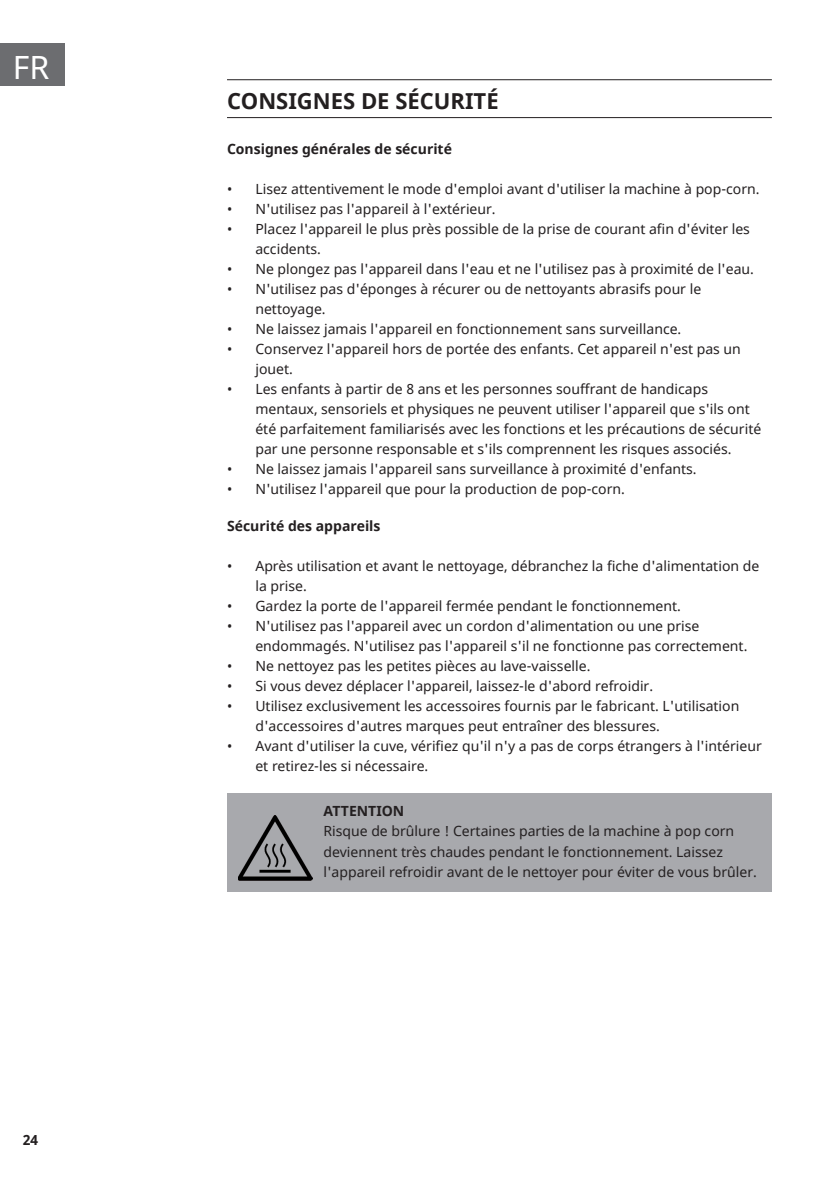
<style>
.page{position:relative;width:840px;height:1191px;background:#fff}
.page>*{position:absolute;margin:0;border:0;box-sizing:border-box;transform-origin:0 0}
.t1{font:32px "Noto Sans";color:#fff}
.t2{font:700 22px "Noto Sans";color:#231f20}
.t3{font:14px/20px "Noto Sans";color:#231f20}
.t4{font:700 14px "Noto Sans";color:#231f20}
</style>
<div class="page">
<div style="left:0;top:43px;width:65px;height:42px;background:#6c6d70"></div>
<hr style="left:227px;top:79px;width:544px;height:1px;background:#231f20">
<hr style="left:227px;top:117px;width:544px;height:1px;background:#231f20">
<div style="left:227px;top:793px;width:544px;height:99px;background:#a8a9ad"></div>
<img style="left:238px;top:815px;width:74px;height:65px">
<h1 class="t1" style="left:13px;top:45px;width:38px">FR</h1>
<p class="t4" style="left:23px;top:1130px;width:17px">24</p>
<h2 class="t2" style="left:227px;top:85px;width:273px">CONSIGNES DE SÉCURITÉ</h2>
<p class="t4" style="left:227px;top:139px;width:226px">Consignes générales de sécurité</p>
<p class="t3" style="left:227px;top:179px;width:533px">• Lisez attentivement le mode d'emploi avant d'utiliser la machine à pop-corn.</p>
<p class="t3" style="left:227px;top:199px;width:270px">• N'utilisez pas l'appareil à l'extérieur.</p>
<p class="t3" style="left:255px;top:219px;width:496px;text-indent:-28px">• Placez l'appareil le plus près possible de la prise de courant afin d'éviter les accidents.</p>
<p class="t3" style="left:227px;top:259px;width:528px">• Ne plongez pas l'appareil dans l'eau et ne l'utilisez pas à proximité de l'eau.</p>
<p class="t3" style="left:255px;top:279px;width:447px;text-indent:-28px">• N'utilisez pas d'éponges à récurer ou de nettoyants abrasifs pour le nettoyage.</p>
<p class="t3" style="left:227px;top:319px;width:455px">• Ne laissez jamais l'appareil en fonctionnement sans surveillance.</p>
<p class="t3" style="left:255px;top:339px;width:487px;text-indent:-28px">• Conservez l'appareil hors de portée des enfants. Cet appareil n'est pas un jouet.</p>
<p class="t3" style="left:255px;top:379px;width:507px;text-indent:-28px">• Les enfants à partir de 8 ans et les personnes souffrant de handicaps mentaux, sensoriels et physiques ne peuvent utiliser l'appareil que s'ils ont été parfaitement familiarisés avec les fonctions et les précautions de sécurité par une personne responsable et s'ils comprennent les risques associés.</p>
<p class="t3" style="left:227px;top:459px;width:471px">• Ne laissez jamais l'appareil sans surveillance à proximité d'enfants.</p>
<p class="t3" style="left:227px;top:479px;width:399px">• N'utilisez l'appareil que pour la production de pop-corn.</p>
<p class="t4" style="left:227px;top:516px;width:155px">Sécurité des appareils</p>
<p class="t3" style="left:255px;top:556px;width:505px;text-indent:-28px">• Après utilisation et avant le nettoyage, débranchez la fiche d'alimentation de la prise.</p>
<p class="t3" style="left:227px;top:596px;width:455px">• Gardez la porte de l'appareil fermée pendant le fonctionnement.</p>
<p class="t3" style="left:255px;top:616px;width:493px;text-indent:-28px">• N'utilisez pas l'appareil avec un cordon d'alimentation ou une prise endommagés. N'utilisez pas l'appareil s'il ne fonctionne pas correctement.</p>
<p class="t3" style="left:227px;top:656px;width:365px">• Ne nettoyez pas les petites pièces au lave-vaisselle.</p>
<p class="t3" style="left:227px;top:676px;width:427px">• Si vous devez déplacer l'appareil, laissez-le d'abord refroidir.</p>
<p class="t3" style="left:255px;top:696px;width:485px;text-indent:-28px">• Utilisez exclusivement les accessoires fournis par le fabricant. L'utilisation d'accessoires d'autres marques peut entraîner des blessures.</p>
<p class="t3" style="left:255px;top:736px;width:507px;text-indent:-28px">• Avant d'utiliser la cuve, vérifiez qu'il n'y a pas de corps étrangers à l'intérieur et retirez-les si nécessaire.</p>
<p class="t4" style="left:323px;top:801px;width:82px">ATTENTION</p>
<p class="t3" style="left:323px;top:822px;width:434px">Risque de brûlure ! Certaines parties de la machine à pop corn deviennent très chaudes pendant le fonctionnement. Laissez l'appareil refroidir avant de le nettoyer pour éviter de vous brûler.</p>
</div>
